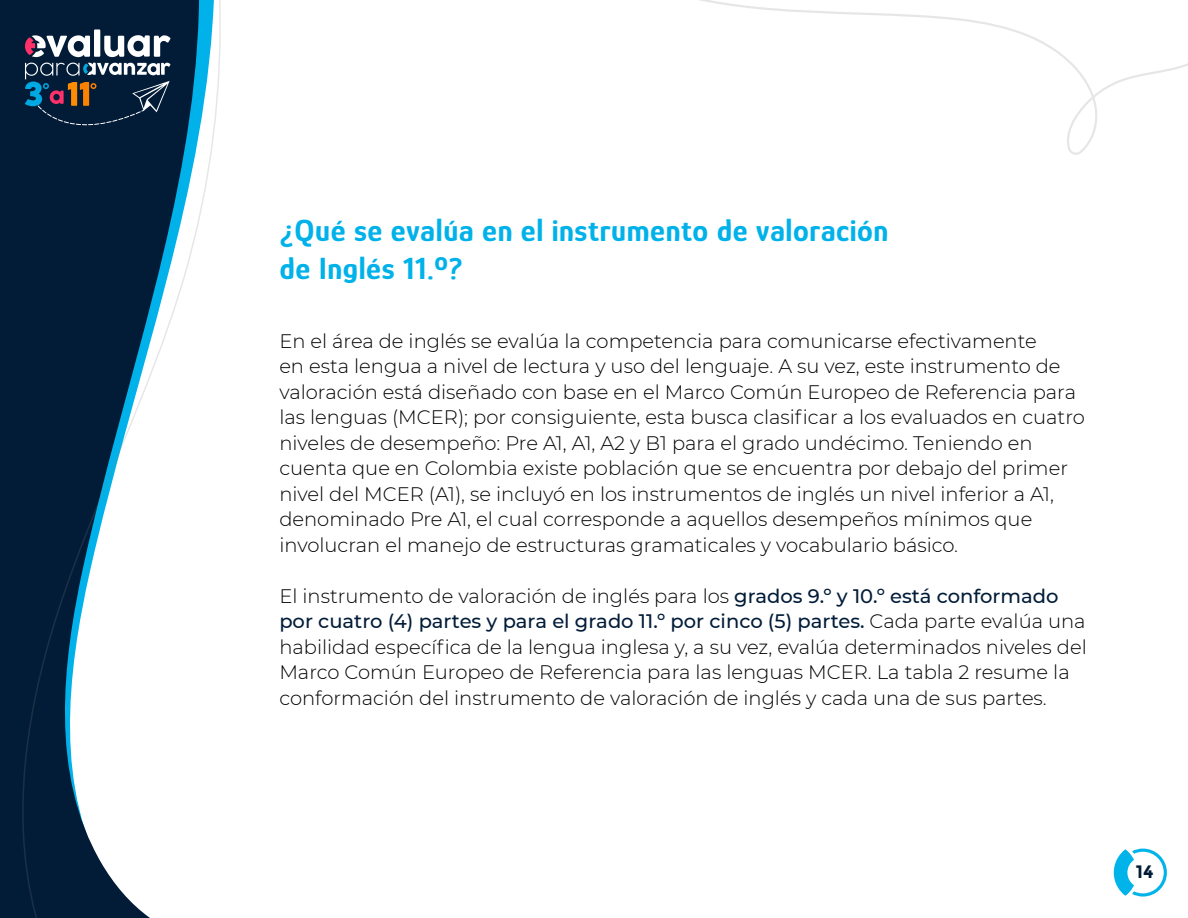
<style>
.page{position:relative;width:1188px;height:918px;background:#fff}
.page>*{position:absolute;margin:0;border:0;box-sizing:border-box;transform-origin:0 0}
.Subtítulos{font:700 31.5px "Glory";letter-spacing:.02em;color:#00b2e9}
.Texto_introductorio{font:300 19.5px/25.5px "Montserrat";color:#000}
.t1{font:700 18px "Montserrat";color:#021c38}
.s1{font-weight:500;color:#021c38}
</style>
<div class="page">
<div style="left:0;top:0;width:22px;height:918px;background:#021c38"></div>
<svg style="left:699px;top:0;width:489px;height:155px"></svg>
<svg style="left:22px;top:0;width:199px;height:918px"></svg>
<svg style="left:1114px;top:849px;width:53px;height:48px"></svg>
<svg style="left:25px;top:29px;width:145px;height:28px"></svg>
<svg style="left:25px;top:63px;width:145px;height:77px;background:#24384e"></svg>
<p class="Subtítulos" style="left:279px;top:211px;width:611px">¿Qué se evalúa en el instrumento de valoración</p>
<p class="Subtítulos" style="left:279px;top:249px;width:185px">de Inglés 11.<sup>º</sup>?</p>
<p class="Texto_introductorio" style="left:279px;top:328px;width:807px">En el área de inglés se evalúa la competencia para comunicarse efectivamente<br>en esta lengua a nivel de lectura y uso del lenguaje. A su vez, este instrumento de valoración está diseñado con base en el Marco Común Europeo de Referencia para las lenguas (MCER); por consiguiente, esta busca clasificar a los evaluados en cuatro niveles de desempeño: Pre A1, A1, A2 y B1 para el grado undécimo. Teniendo en cuenta que en Colombia existe población que se encuentra por debajo del primer nivel del MCER (A1), se incluyó en los instrumentos de inglés un nivel inferior a A1, denominado Pre A1, el cual corresponde a aquellos desempeños mínimos que involucran el manejo de estructuras gramaticales y vocabulario básico.</p>
<p class="Texto_introductorio" style="left:279px;top:583px;width:809px">El instrumento de valoración de inglés para los <span class="s1">grados 9.º y 10.º está conformado por cuatro (4) partes y para el grado 11.º por cinco (5) partes.</span> Cada parte evalúa una habilidad específica de la lengua inglesa y, a su vez, evalúa determinados niveles del Marco Común Europeo de Referencia para las lenguas MCER. La tabla 2 resume la conformación del instrumento de valoración de inglés y cada una de sus partes.</p>
<p class="t1" style="left:1136px;top:861px;width:19px">14</p>
</div>
